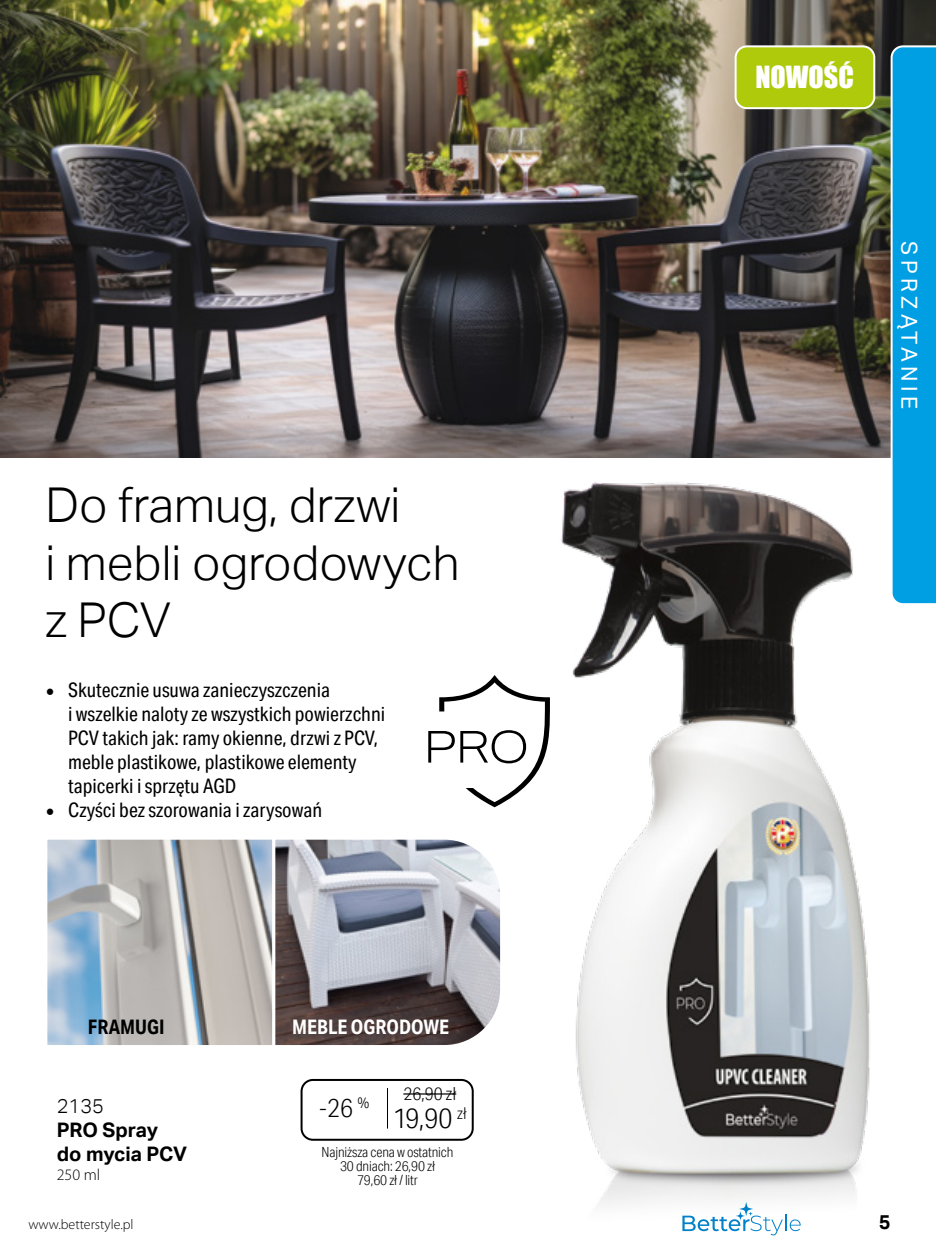
<style>
.page{position:relative;width:936px;height:1248px;background:#fff}
.page>*{position:absolute;margin:0;border:0;box-sizing:border-box;transform-origin:0 0}
.t1{font:300 48px/57.6px "Aktiv Grotesk";color:#000}
.t2{font:300 28px "Aktiv Grotesk Cd";color:#000}
.t3{font:28px "Impact";color:#fff}
.t4{font:300 26px "Aktiv Grotesk Cd";color:#000}
.t5{font:22px "Aktiv Grotesk";letter-spacing:.2em;color:#fff}
.t6{font:20px/24px "Aktiv Grotesk Cd";color:#000}
.t7{font:700 20px/24px "Aktiv Grotesk";letter-spacing:-.01em;color:#000}
.t8{font:700 20px "Aktiv Grotesk Cd";color:#fff}
.t9{font:700 20px "Aktiv Grotesk Cd";color:#000}
.t10{font:300 20px "Aktiv Grotesk";color:#000}
.t11{font:300 18px "Aktiv Grotesk Cd";color:#000}
.t12{font:300 16px "Myriad Pro";color:#000}
.t13{font:300 14px/14px "Aktiv Grotesk Cd";letter-spacing:-.01em;color:#000;text-align:center}
.t14{font:300 14px "Myriad Pro";color:#000}
.s1{font-family:"Minion Pro";font-size:24px}
</style>
<div class="page">
<img style="left:0;top:0;width:935px;height:457px">
<div style="left:735px;top:46px;width:139px;height:62px;background:#afca0b;border-radius:11px"></div>
<div style="left:734px;top:45px;width:141px;height:64px;border:2px solid #fff;border-radius:11px"></div>
<img style="left:462px;top:431px;width:427px;height:805px">
<svg style="left:462px;top:825px;width:52px;height:235px"></svg>
<img style="left:48px;top:840px;width:223px;height:203px">
<svg style="left:275px;top:836px;width:228px;height:211px;background:#97959c"></svg>
<div style="left:45px;top:837px;width:229px;height:209px;border:2px solid #fff"></div>
<div style="left:301px;top:1079px;width:171px;height:60px;background:#fff;border-radius:11px"></div>
<div style="left:300px;top:1078px;width:173px;height:62px;border:2px solid #000;border-radius:11px"></div>
<hr style="left:403px;top:1093px;width:53px;height:1px;background:#000">
<hr style="left:387px;top:1087px;width:1px;height:41px;background:#000">
<svg style="left:428px;top:675px;width:122px;height:132px"></svg>
<svg style="left:889px;top:44px;width:46px;height:560px;background:#11a1de"></svg>
<svg style="left:682px;top:1201px;width:118px;height:34px"></svg>
<h1 class="t1" style="left:45px;top:476px;width:416px">Do framug, drzwi<br>i mebli ogrodowych z PCV</h1>
<p class="t6" style="left:68px;top:677px;width:318px;text-indent:-23px"><span class="s1">•</span> Skutecznie usuwa zanieczyszczenia<br>i wszelkie naloty ze wszystkich powierzchni PCV takich jak: ramy okienne, drzwi z PCV, meble plastikowe, plastikowe elementy tapicerki i sprzętu AGD</p>
<p class="t6" style="left:45px;top:797px;width:278px"><span class="s1">•</span> Czyści bez szorowania i zarysowań</p>
<p class="t9" style="left:88px;top:1014px;width:78px">FRAMUGI</p>
<p class="t8" style="left:292px;top:1014px;width:158px">MEBLE OGRODOWE</p>
<p class="t10" style="left:57px;top:1093px;width:49px">2135</p>
<p class="t7" style="left:57px;top:1117px;width:132px">PRO Spray do mycia PCV</p>
<p class="t12" style="left:57px;top:1164px;width:45px">250 ml</p>
<p class="t11" style="left:403px;top:1083px;width:54px">26,90 zł</p>
<h2 class="t2" style="left:393px;top:1101px;width:75px">19,90 <sup>zł</sup></h2>
<p class="t13" style="left:321px;top:1144px;width:133px">Najniższa cena w ostatnich<br>30 dniach: 26,90 zł<br>79,60 zł / litr</p>
<h3 class="t4" style="left:319px;top:1092px;width:52px">-26 <sup>%</sup></h3>
<h2 class="t3" style="left:755px;top:56px;width:100px">NOWOŚĆ</h2>
<p class="t5" style="left:921px;top:241px;width:169px;rotate:90deg">SPRZĄTANIE</p>
<p class="t14" style="left:28px;top:1216px;width:107px">www.betterstyle.pl</p>
<p class="t7" style="left:878px;top:1209px;width:13px">5</p>
</div>
